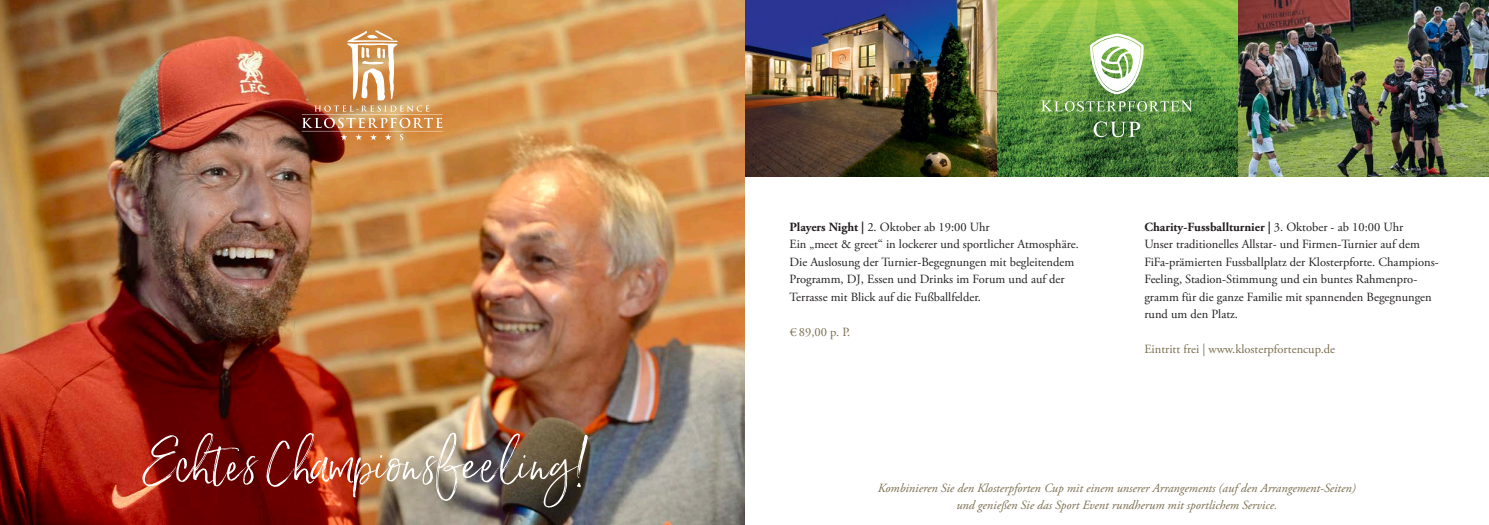
<style>
.page{position:relative;width:1489px;height:525px;background:#fff}
.page>*{position:absolute;margin:0;border:0;box-sizing:border-box;transform-origin:0 0}
.Text{font:50px "Saturday Script";color:#fff}
.t1{font:12.5px/17.5px "Adobe Garamond Pro";color:#231f20}
.t2{font:italic 12.5px/17.5px "Adobe Garamond Pro";color:#7a6e4f;text-align:center}
.t3{font:12.5px "Adobe Garamond Pro";color:#7a6e4f}
.t4{font:700 12.5px "Adobe Garamond Pro";color:#231f20}
.s1{font-weight:700}
.s2{font-weight:400}
</style>
<div class="page">
<img style="left:744px;top:0;width:744px;height:176px">
<img style="left:0;top:0;width:744px;height:524px">
<svg style="left:302px;top:30px;width:140px;height:110px;background:#cd9660"></svg>
<svg style="left:1041px;top:32px;width:151px;height:79px;background:#87b565"></svg>
<svg style="left:1093px;top:121px;width:46px;height:16px"></svg>
<p class="Text" style="left:144px;top:432px;width:446px">Echtes Championsfeeling!</p>
<p class="t1" style="left:789px;top:218px;width:202px"><span class="s1">Players Night |</span> 2. Oktober ab 19:00 Uhr</p>
<p class="t1" style="left:789px;top:236px;width:291px">Ein „meet &amp; greet“ in lockerer und sportlicher Atmosphäre.<br>Die Auslosung der Turnier-Begegnungen mit begleitendem Programm, DJ, Essen und Drinks im Forum und auf der Terrasse mit Blick auf die Fußballfelder.</p>
<p class="t3" style="left:789px;top:324px;width:62px">€ 89,00 p. P.</p>
<p class="t4" style="left:1144px;top:219px;width:260px">Charity-Fussballturnier | <span class="s2">3. Oktober - ab 10:00 Uhr</span></p>
<p class="t1" style="left:1144px;top:236px;width:296px">Unser traditionelles Allstar- und Firmen-Turnier auf dem FiFa-prämierten Fussballplatz der Klosterpforte. Champions-Feeling, Stadion-Stimmung und ein buntes Rahmenpro&shy;gramm für die ganze Familie mit spannenden Begegnungen rund um den Platz.</p>
<p class="t3" style="left:1144px;top:342px;width:192px">Eintritt frei | www.klosterpfortencup.de</p>
<p class="t2" style="left:877px;top:479px;width:479px">Kombinieren Sie den Klosterpforten Cup mit einem unserer Arrangements (auf den Arrangement-Seiten) und genießen Sie das Sport Event rundherum mit sportlichem Service.</p>
</div>
